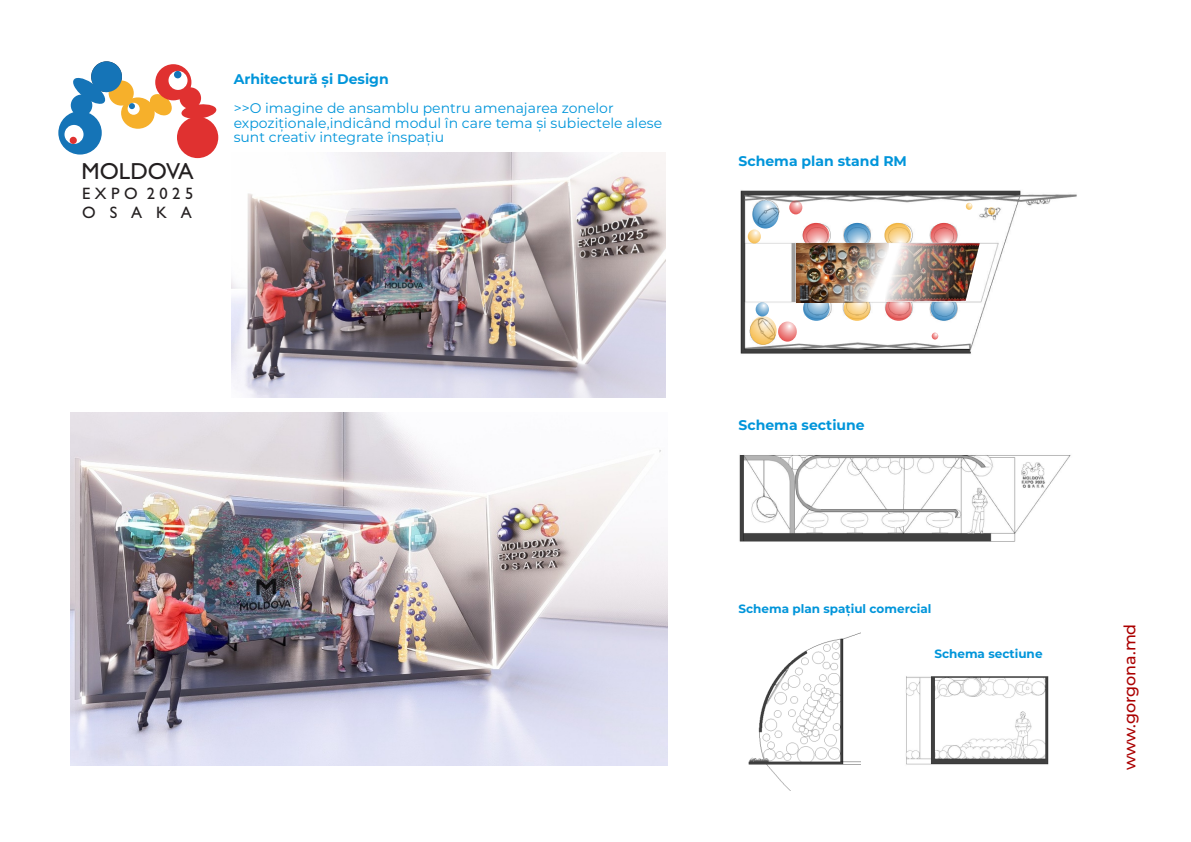
<style>
.page{position:relative;width:1191px;height:842px;background:#fff}
.page>*{position:absolute;margin:0;border:0;box-sizing:border-box;transform-origin:0 0}
.t1{font:23.3px "Gill Sans";color:#231f20}
.t2{font:16.5px/18.7px "Gill Sans";letter-spacing:.27em;color:#231f20}
.t3{font:500 16px "Montserrat";color:#ab0000}
.t4{font:14px/14.6px "Montserrat";color:#0095da}
.t5{font:700 14px "Montserrat";color:#0095da}
.t6{font:700 12px "Montserrat";color:#0095da}
</style>
<div class="page">
<img style="left:740px;top:190px;width:337px;height:164px">
<svg style="left:930px;top:223px;width:27px;height:25px"></svg>
<svg style="left:930px;top:296px;width:27px;height:25px"></svg>
<svg style="left:885px;top:296px;width:27px;height:25px"></svg>
<svg style="left:884px;top:223px;width:27px;height:25px"></svg>
<svg style="left:844px;top:223px;width:26px;height:25px"></svg>
<svg style="left:843px;top:296px;width:27px;height:25px"></svg>
<svg style="left:803px;top:296px;width:26px;height:25px"></svg>
<svg style="left:802px;top:223px;width:27px;height:25px"></svg>
<div style="left:109px;top:80px;width:25px;height:26px;background:#f6b02b;border-radius:50%"></div>
<div style="left:121px;top:97px;width:34px;height:32px;background:#f6b02b;border-radius:50%"></div>
<div style="left:58px;top:111px;width:44px;height:44px;background:#1574b7;border-radius:50%"></div>
<div style="left:71px;top:95px;width:21px;height:21px;background:#1574b7;border-radius:50%"></div>
<div style="left:91px;top:61px;width:31px;height:31px;background:#1574b7;border-radius:50%"></div>
<svg style="left:71px;top:77px;width:36px;height:28px"></svg>
<svg style="left:148px;top:94px;width:25px;height:23px"></svg>
<div style="left:155px;top:64px;width:36px;height:36px;background:#e03130;border-radius:50%"></div>
<div style="left:179px;top:87px;width:22px;height:22px;background:#e03130;border-radius:50%"></div>
<svg style="left:180px;top:103px;width:37px;height:17px"></svg>
<div style="left:177px;top:117px;width:41px;height:41px;background:#e03130;border-radius:50%"></div>
<div style="left:64px;top:125px;width:20px;height:19px;background:#fff;border-radius:50%"></div>
<div style="left:168px;top:71px;width:19px;height:19px;background:#fff;border-radius:50%"></div>
<div style="left:70px;top:137px;width:7px;height:7px;background:#e03130;border-radius:50%"></div>
<div style="left:128px;top:103px;width:12px;height:12px;background:#fff;border-radius:50%"></div>
<div style="left:174px;top:71px;width:7px;height:7px;background:#1574b7;border-radius:50%"></div>
<svg style="left:129px;top:103px;width:6px;height:6px"></svg>
<img style="left:71px;top:413px;width:596px;height:353px">
<img style="left:231px;top:153px;width:434px;height:244px">
<div style="left:750px;top:254px;width:33px;height:38px;background:#fff"></div>
<img style="left:796px;top:243px;width:89px;height:59px">
<img style="left:885px;top:243px;width:94px;height:59px">
<svg style="left:750px;top:316px;width:26px;height:29px"></svg>
<svg style="left:755px;top:302px;width:14px;height:14px"></svg>
<svg style="left:778px;top:322px;width:19px;height:20px"></svg>
<svg style="left:752px;top:200px;width:26px;height:29px"></svg>
<svg style="left:789px;top:200px;width:13px;height:14px"></svg>
<svg style="left:748px;top:229px;width:13px;height:14px"></svg>
<svg style="left:988px;top:207px;width:7px;height:8px"></svg>
<svg style="left:965px;top:203px;width:7px;height:7px"></svg>
<svg style="left:931px;top:333px;width:7px;height:7px"></svg>
<img style="left:739px;top:455px;width:332px;height:87px">
<img style="left:748px;top:632px;width:112px;height:158px">
<img style="left:905px;top:676px;width:144px;height:89px">
<h1 class="t1" style="left:82px;top:163px;width:114px">MOLDOVA</h1>
<p class="t2" style="left:82px;top:186px;width:113px">EXPO 2025<br>OSAKA</p>
<p class="t5" style="left:234px;top:70px;width:157px">Arhitectură și Design</p>
<p class="t4" style="left:234px;top:101px;width:430px">&gt;&gt;O imagine de ansamblu pentru amenajarea zonelor expoziționale,indicând modul în care tema și subiectele alese sunt creativ integrate înspațiu</p>
<p class="t5" style="left:738px;top:152px;width:170px">Schema plan stand RM</p>
<p class="t5" style="left:738px;top:416px;width:128px">Schema sectiune</p>
<p class="t6" style="left:738px;top:601px;width:194px">Schema plan spațiul comercial</p>
<p class="t6" style="left:934px;top:646px;width:110px">Schema sectiune</p>
<p class="t3" style="left:1119px;top:770px;width:148px;rotate:-90deg">www.gorgona.md</p>
</div>
